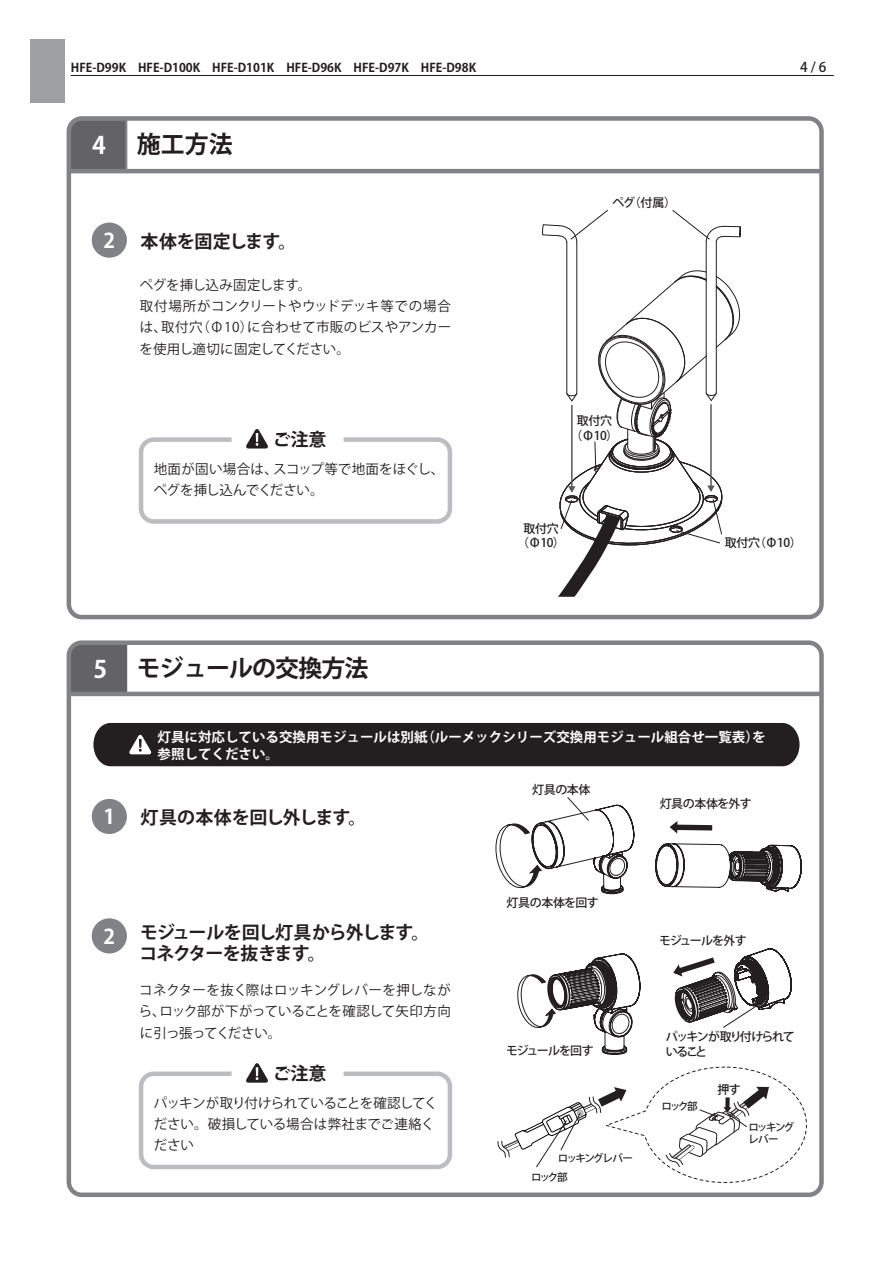
<style>
.page{position:relative;width:893px;height:1263px;background:#fff}
.page>*{position:absolute;margin:0;border:0;box-sizing:border-box;transform-origin:0 0}
.t1{font:700 24px "Koz Go Pro";letter-spacing:-.04em;color:#231f20}
.t2{font:700 24px "Koz Go Pro";color:#fff}
.t3{font:700 20.25px "Koz Go Pro";color:#fff}
.t4{font:700 18px/21.6px "Koz Go Pro";letter-spacing:-.045em;color:#231f20}
.t5{font:700 18px "Koz Go Pro";letter-spacing:-.015em;color:#231f20}
.t6{font:13.5px/21.3px "Koz Go Pro";letter-spacing:-.005em;color:#231f20}
.t7{font:700 13.5px/16.2px "Koz Go Pro";color:#fff}
.t8{font:13.5px/21px "Koz Go Pro";letter-spacing:-.025em;color:#231f20}
.t9{font:500 13.5px "Koz Go Pro";color:#231f20}
.t10{font:700 12px "Koz Go Pro";color:#231f20}
.t11{font:500 12px/14.4px "Koz Go Pro";letter-spacing:-.05em;color:#231f20;text-align:center}
.t12{font:500 12px "Koz Go Pro";letter-spacing:-.08em;color:#231f20}
.t13{font:500 12px/14.4px "Koz Go Pro";letter-spacing:-.125em;color:#231f20}
.t14{font:500 10.5px/19.5px "Koz Go Pro";letter-spacing:-.17em;color:#231f20}
.t15{font:500 10.5px/12.6px "Koz Go Pro";letter-spacing:-.15em;color:#231f20}
.s1{color:#fff}
.s2{font-size:20.25px;color:#fff}
</style>
<div class="page">
<div style="left:30px;top:39px;width:34px;height:64px;background:#9d9fa2"></div>
<hr style="left:71px;top:75px;width:763px;height:1px;background:#231f20">
<div style="left:72px;top:121px;width:56px;height:48px;background:#636366"></div>
<div style="left:67px;top:116px;width:757px;height:503px;border:4px solid #808285;border-radius:13px"></div>
<hr style="left:69px;top:169px;width:752px;height:4px;background:#808285">
<div style="left:92px;top:223px;width:35px;height:35px;background:#808285;border-radius:50%"></div>
<svg style="left:246px;top:429px;width:22px;height:19px"></svg>
<div style="left:139px;top:437px;width:313px;height:87px;border:4px solid #bcbdc0;border-radius:13px"></div>
<hr style="left:566px;top:242px;width:1px;height:151px;background:#231f20">
<hr style="left:576px;top:242px;width:1px;height:151px;background:#231f20">
<svg style="left:542px;top:210px;width:66px;height:33px"></svg>
<hr style="left:706px;top:242px;width:1px;height:151px;background:#231f20">
<hr style="left:716px;top:242px;width:1px;height:151px;background:#231f20">
<svg style="left:672px;top:210px;width:69px;height:32px"></svg>
<svg style="left:558px;top:270px;width:182px;height:327px"></svg>
<div style="left:72px;top:645px;width:55px;height:47px;background:#636366"></div>
<div style="left:67px;top:640px;width:757px;height:557px;border:4px solid #808285;border-radius:13px"></div>
<hr style="left:69px;top:692px;width:752px;height:4px;background:#808285">
<svg style="left:246px;top:1063px;width:22px;height:20px"></svg>
<div style="left:139px;top:1071px;width:313px;height:98px;border:4px solid #bcbdc0;border-radius:13px"></div>
<div style="left:93px;top:723px;width:706px;height:43px;background:#231f20"></div>
<div style="left:92px;top:799px;width:35px;height:35px;background:#808285;border-radius:50%"></div>
<div style="left:92px;top:918px;width:35px;height:35px;background:#808285;border-radius:50%"></div>
<svg style="left:655px;top:843px;width:147px;height:49px"></svg>
<svg style="left:495px;top:797px;width:139px;height:97px"></svg>
<svg style="left:670px;top:821px;width:42px;height:12px"></svg>
<svg style="left:517px;top:953px;width:123px;height:102px"></svg>
<svg style="left:673px;top:948px;width:119px;height:80px"></svg>
<svg style="left:497px;top:1067px;width:310px;height:116px"></svg>
<p class="t10" style="left:71px;top:60px;width:407px">HFE-D99K　HFE-D100K　HFE-D101K　HFE-D96K　HFE-D97K　HFE-D98K</p>
<p class="t9" style="left:800px;top:59px;width:28px">4 / 6</p>
<h1 class="t2" style="left:92px;top:130px;width:15px">4</h1>
<h1 class="t1" style="left:137px;top:129px;width:98px">施工方法</h1>
<h2 class="t3" style="left:104px;top:227px;width:13px">2</h2>
<h3 class="t5" style="left:141px;top:229px;width:157px">本体を固定します。</h3>
<p class="t6" style="left:140px;top:275px;width:313px">ペグを挿し込み固定します。<br>取付場所がコンクリートやウッドデッキ等での場合は、取付穴（Φ10）に合わせて市販のビスやアンカーを使用し適切に固定してください。</p>
<h3 class="t4" style="left:273px;top:430px;width:55px">ご注意</h3>
<p class="t6" style="left:154px;top:458px;width:292px">地面が固い場合は、スコップ等で地面をほぐし、ペグを挿し込んでください。</p>
<h1 class="t1" style="left:93px;top:653px;width:276px"><span class="s1">5</span> モジュールの交換方法</h1>
<p class="t11" style="left:613px;top:196px;width:65px">ペグ（付属）</p>
<p class="t11" style="left:571px;top:414px;width:49px">取付穴（Φ10）</p>
<p class="t11" style="left:517px;top:522px;width:49px">取付穴（Φ10）</p>
<p class="t11" style="left:725px;top:536px;width:78px">取付穴（Φ10）</p>
<p class="t7" style="left:158px;top:730px;width:610px">灯具に対応している交換用モジュールは別紙（ルーメックシリーズ交換用モジュール組合せ一覧表）を参照してください。</p>
<h2 class="t3" style="left:104px;top:804px;width:13px">1</h2>
<h3 class="t5" style="left:141px;top:806px;width:227px">灯具の本体を回し外します。</h3>
<h3 class="t4" style="left:139px;top:922px;width:291px;text-indent:-36px"><span class="s2">2</span> モジュールを回し灯具から外します。コネクターを抜きます。</h3>
<p class="t6" style="left:139px;top:980px;width:314px;text-align:justify">コネクターを抜く際はロッキングレバーを押しながら、ロック部が下がっていることを確認して矢印方向に引っ張ってください。</p>
<h3 class="t4" style="left:273px;top:1064px;width:55px">ご注意</h3>
<p class="t8" style="left:154px;top:1092px;width:285px">パッキンが取り付けられていることを確認してください。破損している場合は弊社までご連絡ください</p>
<p class="t11" style="left:532px;top:783px;width:60px">灯具の本体</p>
<p class="t11" style="left:660px;top:797px;width:94px">灯具の本体を外す</p>
<p class="t11" style="left:507px;top:896px;width:94px">灯具の本体を回す</p>
<p class="t12" style="left:659px;top:933px;width:89px">モジュールを外す</p>
<p class="t12" style="left:506px;top:1042px;width:89px">モジュールを回す</p>
<p class="t14" style="left:531px;top:1149px;width:103px;text-indent:27px">ロッキングレバーロック部</p>
<p class="t13" style="left:666px;top:1030px;width:131px">パッキンが取り付けられていること</p>
<p class="t11" style="left:717px;top:1083px;width:25px">押す</p>
<p class="t15" style="left:748px;top:1121px;width:48px">ロッキングレバー</p>
<p class="t14" style="left:661px;top:1097px;width:38px">ロック部</p>
</div>
